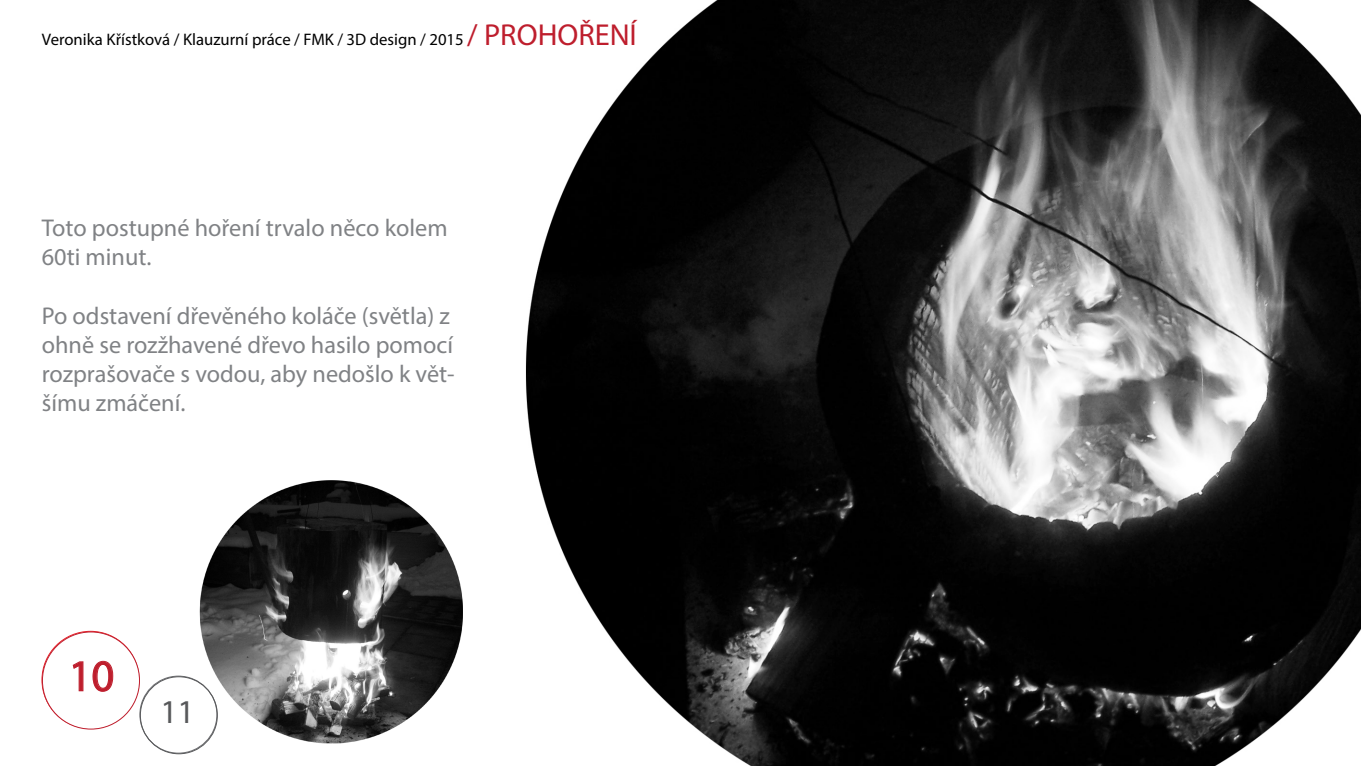
<style>
.page{position:relative;width:1361px;height:766px;background:#fff}
.page>*{position:absolute;margin:0;border:0;box-sizing:border-box;transform-origin:0 0}
.t1{font:44.52px "Myriad Pro";color:#be1e2d}
.t2{font:33.39px "Myriad Pro";color:#58595b}
.t3{font:24.3px/29.2px "Myriad Pro";color:#808285}
.t4{font:16.71px "Myriad Pro";color:#000}
.s1{font-size:30.36px;color:#be1e2d}
</style>
<div class="page">
<img style="left:154px;top:480px;width:309px;height:264px">
<img style="left:525px;top:0;width:836px;height:765px">
<div style="left:140px;top:676px;width:78px;height:78px;border:1px solid #58595b;border-radius:50%"></div>
<svg style="left:73px;top:661px;width:10px;height:30px"></svg>
<svg style="left:93px;top:660px;width:20px;height:31px"></svg>
<p class="t4" style="left:42px;top:30px;width:596px">Veronika Křístková / Klauzurní práce / FMK / 3D design / 2015 <span class="s1">/ PROHOŘENÍ</span></p>
<p class="t3" style="left:42px;top:213px;width:407px">Toto postupné hoření trvalo něco kolem<br>60ti minut.</p>
<p class="t3" style="left:42px;top:300px;width:414px">Po odstavení dřevěného koláče (světla) z ohně se rozžhavené dřevo hasilo pomocí rozprašovače s vodou, aby nedošlo k vět&shy;šímu zmáčení.</p>
<h1 class="t1" style="left:69px;top:648px;width:47px">10</h1>
<h2 class="t2" style="left:160px;top:690px;width:36px">11</h2>
</div>
